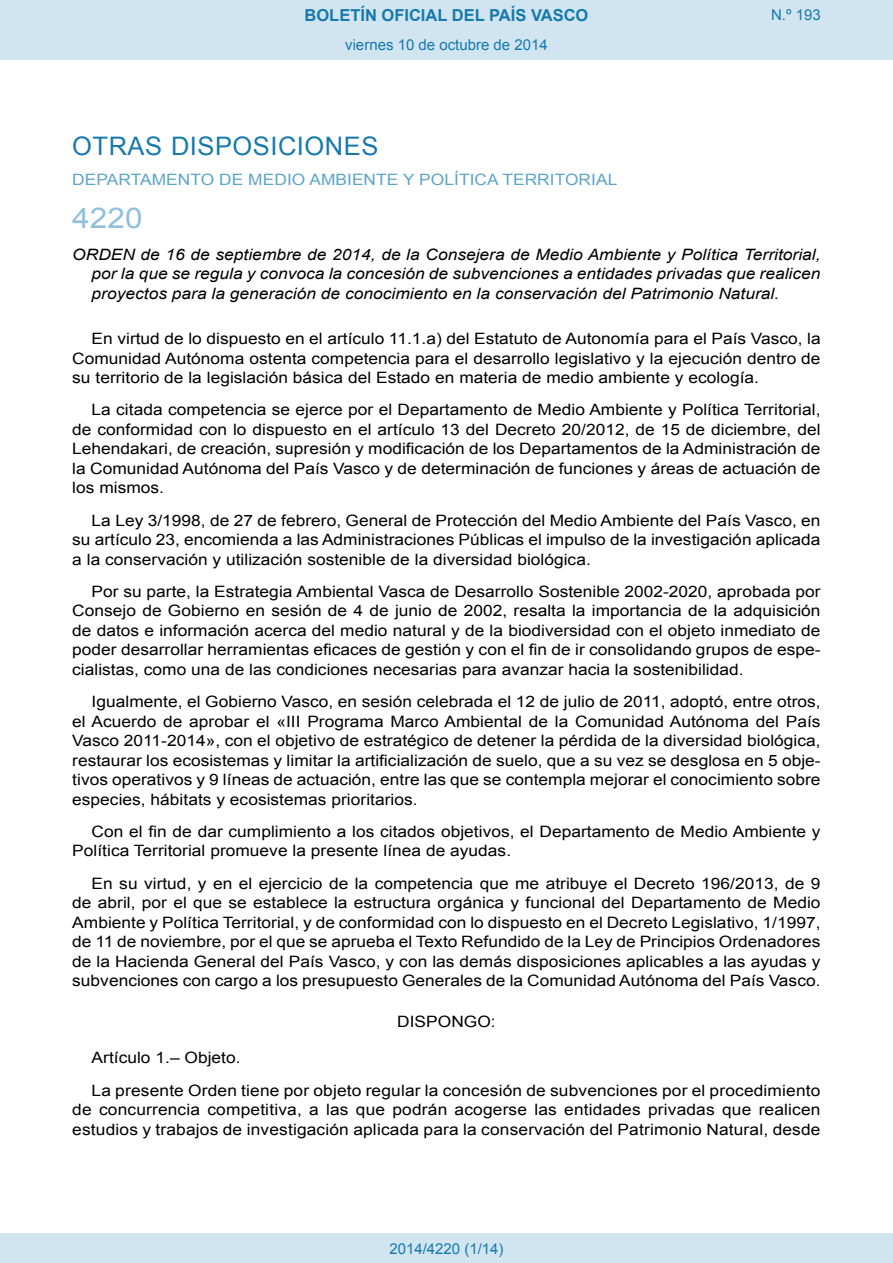
<style>
.page{position:relative;width:893px;height:1263px;background:#fff}
.page>*{position:absolute;margin:0;border:0;box-sizing:border-box;transform-origin:0 0}
.BOPVOrden{font:28.5px "Arial";color:#90c0db;scale:1.11 1}
.BOPVSeccion{font:25.5px "Arial";letter-spacing:.02em;color:#1879ad}
.t1{font:700 16.5px "Arial";color:#1879ad}
.BOPVDetalle{font:15.6px/19.5px "Arial";color:#000;text-align:justify;scale:1.11 1}
.BOPVTitulo{font:italic 15.6px/19.5px "Arial";color:#000;text-align:justify;scale:1.11 1}
.BOPVOrganismo{font:15.6px "Arial";letter-spacing:.005em;color:#5ea4ca;scale:1.11 1}
.BOPVClave{font:15.6px "Arial";color:#000;scale:1.11 1}
.Paginacion_Centro{font:15px "Arial";color:#1879ad}
</style>
<div class="page">
<div style="left:0;top:0;width:893px;height:60px;background:#d0e5f0"></div>
<div style="left:0;top:1233px;width:893px;height:30px;background:#d0e5f0"></div>
<p class="t1" style="left:305px;top:4px;width:285px">BOLETÍN OFICIAL DEL PAÍS VASCO</p>
<p class="Paginacion_Centro" style="left:345px;top:35px;width:204px">viernes 10 de octubre de 2014</p>
<p class="Paginacion_Centro" style="left:771px;top:5px;width:51px">N.º 193</p>
<p class="BOPVSeccion" style="left:72px;top:129px;width:308px">OTRAS DISPOSICIONES</p>
<p class="BOPVOrganismo" style="left:72px;top:169px;width:493px">DEPARTAMENTO DE MEDIO AMBIENTE Y POLÍTICA TERRITORIAL</p>
<p class="BOPVOrden" style="left:72px;top:199px;width:65px">4220</p>
<p class="BOPVTitulo" style="left:92px;top:245px;width:658px;text-indent:-19px">ORDEN de 16 de septiembre de 2014, de la Consejera de Medio Ambiente y Política Territorial, por la que se regula y convoca la concesión de subvenciones a entidades privadas que realicen proyectos para la generación de conocimiento en la conservación del Patrimonio Natural.</p>
<p class="BOPVDetalle" style="left:72px;top:329px;width:676px;text-indent:19px">En virtud de lo dispuesto en el artículo 11.1.a) del Estatuto de Autonomía para el País Vasco, la Comunidad Autónoma ostenta competencia para el desarrollo legislativo y la ejecución dentro de su territorio de la legislación básica del Estado en materia de medio ambiente y ecología.</p>
<p class="BOPVDetalle" style="left:72px;top:400px;width:676px;text-indent:19px">La citada competencia se ejerce por el Departamento de Medio Ambiente y Política Territorial, de conformidad con lo dispuesto en el artículo 13 del Decreto 20/2012, de 15 de diciembre, del Lehendakari, de creación, supresión y modificación de los Departamentos de la Administración de la Comunidad Autónoma del País Vasco y de determinación de funciones y áreas de actuación de los mismos.</p>
<p class="BOPVDetalle" style="left:72px;top:510px;width:676px;text-indent:19px">La Ley 3/1998, de 27 de febrero, General de Protección del Medio Ambiente del País Vasco, en su artículo 23, encomienda a las Administraciones Públicas el impulso de la investigación aplicada a la conservación y utilización sostenible de la diversidad biológica.</p>
<p class="BOPVDetalle" style="left:72px;top:582px;width:676px;text-indent:19px">Por su parte, la Estrategia Ambiental Vasca de Desarrollo Sostenible 2002-2020, aprobada por Consejo de Gobierno en sesión de 4 de junio de 2002, resalta la importancia de la adquisición de datos e información acerca del medio natural y de la biodiversidad con el objeto inmediato de poder desarrollar herramientas eficaces de gestión y con el fin de ir consolidando grupos de espe&shy;cialistas, como una de las condiciones necesarias para avanzar hacia la sostenibilidad.</p>
<p class="BOPVDetalle" style="left:72px;top:692px;width:676px;text-indent:19px">Igualmente, el Gobierno Vasco, en sesión celebrada el 12 de julio de 2011, adoptó, entre otros, el Acuerdo de aprobar el «III Programa Marco Ambiental de la Comunidad Autónoma del País Vasco 2011-2014», con el objetivo de estratégico de detener la pérdida de la diversidad biológica, restaurar los ecosistemas y limitar la artificialización de suelo, que a su vez se desglosa en 5 obje&shy;tivos operativos y 9 líneas de actuación, entre las que se contempla mejorar el conocimiento sobre especies, hábitats y ecosistemas prioritarios.</p>
<p class="BOPVDetalle" style="left:72px;top:822px;width:676px;text-indent:19px">Con el fin de dar cumplimiento a los citados objetivos, el Departamento de Medio Ambiente y<br>Política Territorial promueve la presente línea de ayudas.</p>
<p class="BOPVDetalle" style="left:72px;top:873px;width:676px;text-indent:19px">En su virtud, y en el ejercicio de la competencia que me atribuye el Decreto 196/2013, de 9 de abril, por el que se establece la estructura orgánica y funcional del Departamento de Medio Ambiente y Política Territorial, y de conformidad con lo dispuesto en el Decreto Legislativo, 1/1997, de 11 de noviembre, por el que se aprueba el Texto Refundido de la Ley de Principios Ordenadores de la Hacienda General del País Vasco, y con las demás disposiciones aplicables a las ayudas y subvenciones con cargo a los presupuesto Generales de la Comunidad Autónoma del País Vasco.</p>
<p class="BOPVClave" style="left:397px;top:1011px;width:90px">DISPONGO:</p>
<p class="BOPVDetalle" style="left:92px;top:1048px;width:136px">Artículo 1.– Objeto.</p>
<p class="BOPVDetalle" style="left:72px;top:1080px;width:676px;text-indent:19px">La presente Orden tiene por objeto regular la concesión de subvenciones por el procedimiento de concurrencia competitiva, a las que podrán acogerse las entidades privadas que realicen estudios y trabajos de investigación aplicada para la conservación del Patrimonio Natural, desde</p>
<p class="Paginacion_Centro" style="left:389px;top:1238px;width:116px">2014/4220 (1/14)</p>
</div>
